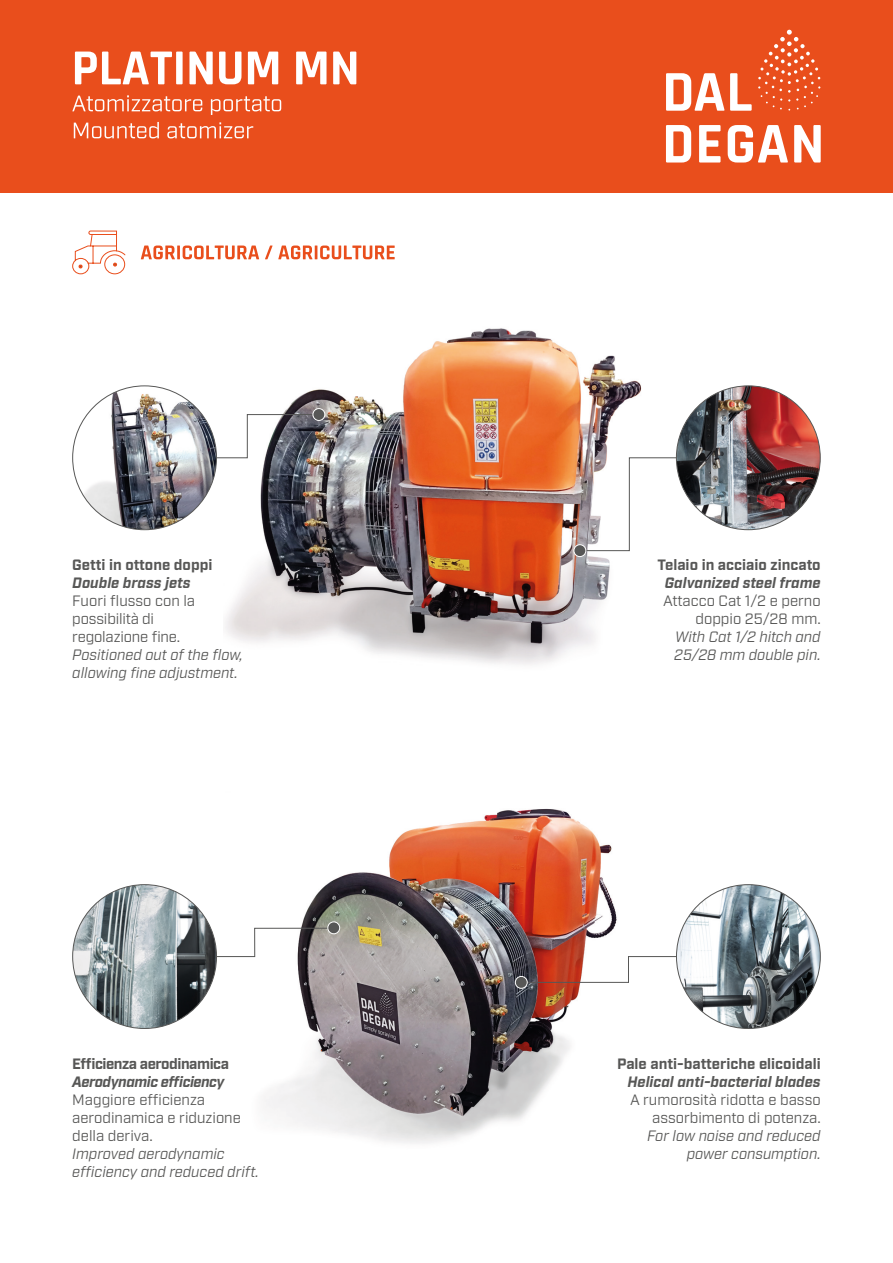
<style>
.page{position:relative;width:893px;height:1263px;background:#fff}
.page>*{position:absolute;margin:0;border:0;box-sizing:border-box;transform-origin:0 0}
.t1{font:15px/18px "Industry";color:#575756}
.t2{font:italic 15px/18px "Industry";color:#575756}
.t3{font:700 15px "Industry";color:#575756}
.t4{font:italic 700 15px "Industry";color:#575756}
.t5{font:700 15px "Industry";letter-spacing:-.03em;color:#575756}
.t6{font:italic 700 15px "Industry";letter-spacing:-.03em;color:#575756}
</style>
<div class="page">
<div style="left:0;top:0;width:893px;height:192px;background:#e94e1c"></div>
<svg style="left:758px;top:30px;width:62px;height:81px"></svg>
<svg style="left:666px;top:73px;width:86px;height:38px"></svg>
<svg style="left:666px;top:125px;width:25px;height:38px"></svg>
<svg style="left:699px;top:125px;width:21px;height:38px"></svg>
<svg style="left:728px;top:125px;width:60px;height:38px"></svg>
<svg style="left:794px;top:125px;width:27px;height:38px"></svg>
<img style="left:223px;top:328px;width:495px;height:337px">
<img style="left:225px;top:808px;width:392px;height:336px">
<img style="left:73px;top:885px;width:143px;height:143px;border-radius:72px">
<svg style="left:216px;top:927px;width:118px;height:30px"></svg>
<div style="left:327px;top:921px;width:13px;height:13px;background:#575756;border:1px solid #fff;border-radius:50%"></div>
<svg style="left:72px;top:230px;width:54px;height:45px"></svg>
<svg style="left:141px;top:246px;width:254px;height:13px"></svg>
<svg style="left:216px;top:414px;width:102px;height:44px"></svg>
<div style="left:313px;top:408px;width:12px;height:13px;background:#575756;border:1px solid #fff;border-radius:50%"></div>
<img style="left:73px;top:387px;width:143px;height:142px">
<svg style="left:74px;top:122px;width:179px;height:16px"></svg>
<svg style="left:72px;top:95px;width:209px;height:20px"></svg>
<svg style="left:75px;top:52px;width:281px;height:32px"></svg>
<svg style="left:581px;top:457px;width:101px;height:94px"></svg>
<img style="left:676px;top:386px;width:144px;height:144px;border-radius:72px">
<div style="left:574px;top:544px;width:12px;height:13px;background:#575756;border:1px solid #fff;border-radius:50%"></div>
<svg style="left:522px;top:956px;width:159px;height:27px"></svg>
<div style="left:515px;top:976px;width:13px;height:13px;background:#575756;border:1px solid #fff;border-radius:50%"></div>
<img style="left:676px;top:885px;width:144px;height:143px;border-radius:72px">
<p class="t3" style="left:72px;top:556px;width:142px">Getti in ottone doppi</p>
<p class="t4" style="left:72px;top:574px;width:120px">Double brass jets</p>
<p class="t1" style="left:72px;top:592px;width:124px">Fuori flusso con la possibilità di regolazione fine.</p>
<p class="t2" style="left:72px;top:646px;width:172px">Positioned out of the flow, allowing fine adjustment.</p>
<p class="t5" style="left:72px;top:1055px;width:158px">Efficienza aerodinamica</p>
<p class="t6" style="left:72px;top:1073px;width:154px">Aerodynamic efficiency</p>
<p class="t1" style="left:72px;top:1091px;width:170px">Maggiore efficienza aerodinamica e riduzione della deriva.</p>
<p class="t2" style="left:72px;top:1145px;width:188px">Improved aerodynamic efficiency and reduced drift.</p>
<p class="t3" style="left:658px;top:556px;width:165px">Telaio in acciaio zincato</p>
<p class="t4" style="left:665px;top:574px;width:157px">Galvanized steel frame</p>
<p class="t1" style="left:663px;top:592px;width:159px;text-align:right">Attacco Cat 1/2 e perno doppio 25/28 mm.</p>
<p class="t2" style="left:674px;top:628px;width:148px">With Cat 1/2 hitch and<br>25/28 mm double pin.</p>
<p class="t3" style="left:617px;top:1055px;width:205px">Pale anti-batteriche elicoidali</p>
<p class="t4" style="left:627px;top:1073px;width:195px">Helical anti-bacterial blades</p>
<p class="t1" style="left:630px;top:1091px;width:192px;text-align:right">A rumorosità ridotta e basso assorbimento di potenza.</p>
<p class="t2" style="left:647px;top:1127px;width:175px;text-align:right">For low noise and reduced power consumption.</p>
</div>
